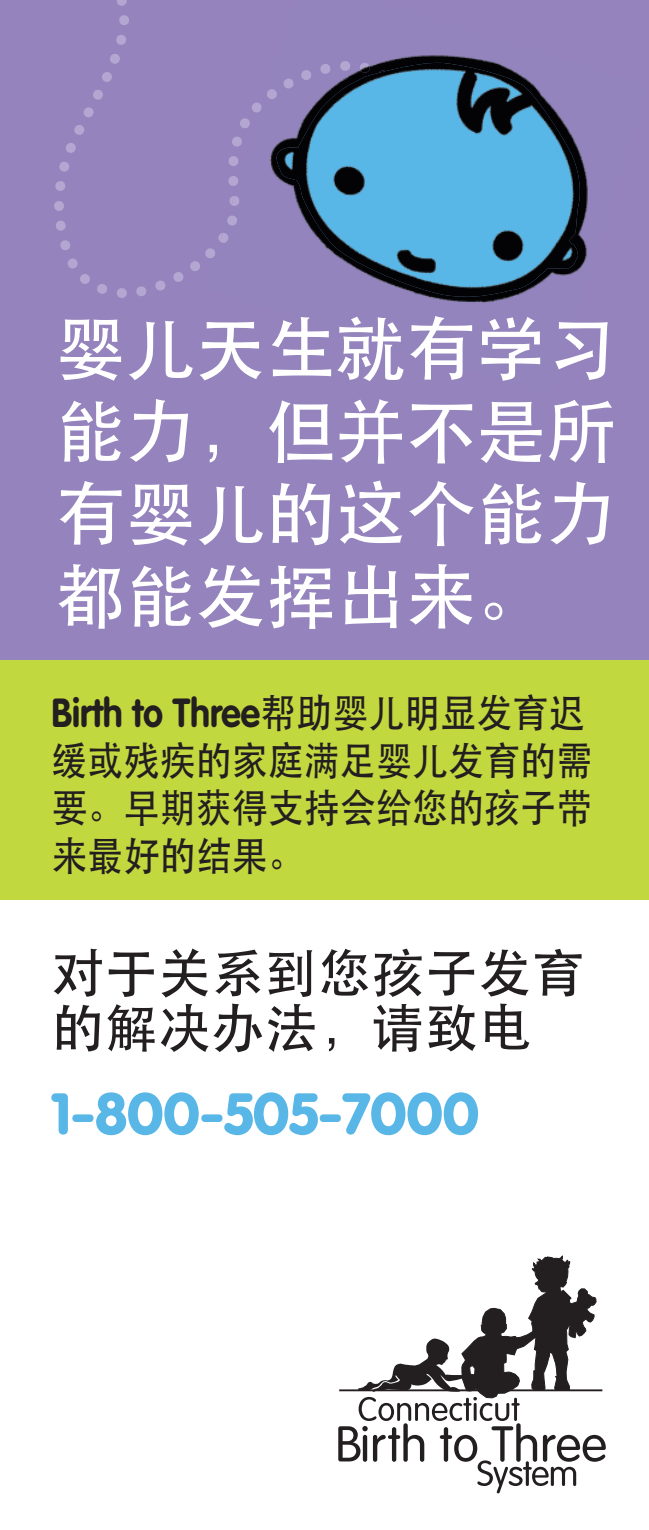
<style>
.page{position:relative;width:649px;height:1530px;background:#fff}
.page>*{position:absolute;margin:0;border:0;box-sizing:border-box;transform-origin:0 0}
.t1{font:70px/82.5px "ST Heiti";color:#fff;text-align:justify}
.t2{font:900 57.5px "VAG Rounded";color:#58b7e7}
.t3{font:52.5px/55px "ST Heiti";letter-spacing:.015em;color:#231f20}
.t4{font:40px/47.5px "ST Heiti";color:#231f20;text-align:justify;scale:.9 1}
.t5{font:700 40px "VAG Rounded";color:#231f20;scale:.9 1}
.s1{font-family:"ST Heiti";font-weight:400}
</style>
<div class="page">
<div style="left:0;top:0;width:648px;height:674px;background:#9483bd"></div>
<div style="left:0;top:660px;width:648px;height:240px;background:#c2d83f"></div>
<svg style="left:338px;top:1256px;width:267px;height:237px"></svg>
<svg style="left:54px;top:0;width:146px;height:298px"></svg>
<img style="left:205px;top:55px;width:383px;height:248px">
<img style="left:220px;top:61px;width:165px;height:182px">
<img style="left:276px;top:63px;width:303px;height:234px">
<h1 class="t1" style="left:55px;top:307px;width:562px">婴儿天生就有学习能力，但并不是所有婴儿的这个能力都能发挥出来。</h1>
<p class="t5" style="left:51px;top:696px;width:593px">Birth to Three<span class="s1">帮助婴儿明显发育迟</span></p>
<p class="t4" style="left:51px;top:737px;width:601px">缓或残疾的家庭满足婴儿发育的需要。早期获得支持会给您的孩子带来最好的结果。</p>
<h3 class="t3" style="left:51px;top:945px;width:534px">对于关系到您孩子发育的解决办法，请致电</h3>
<h2 class="t2" style="left:51px;top:1090px;width:428px">1-800-505-7000</h2>
</div>
